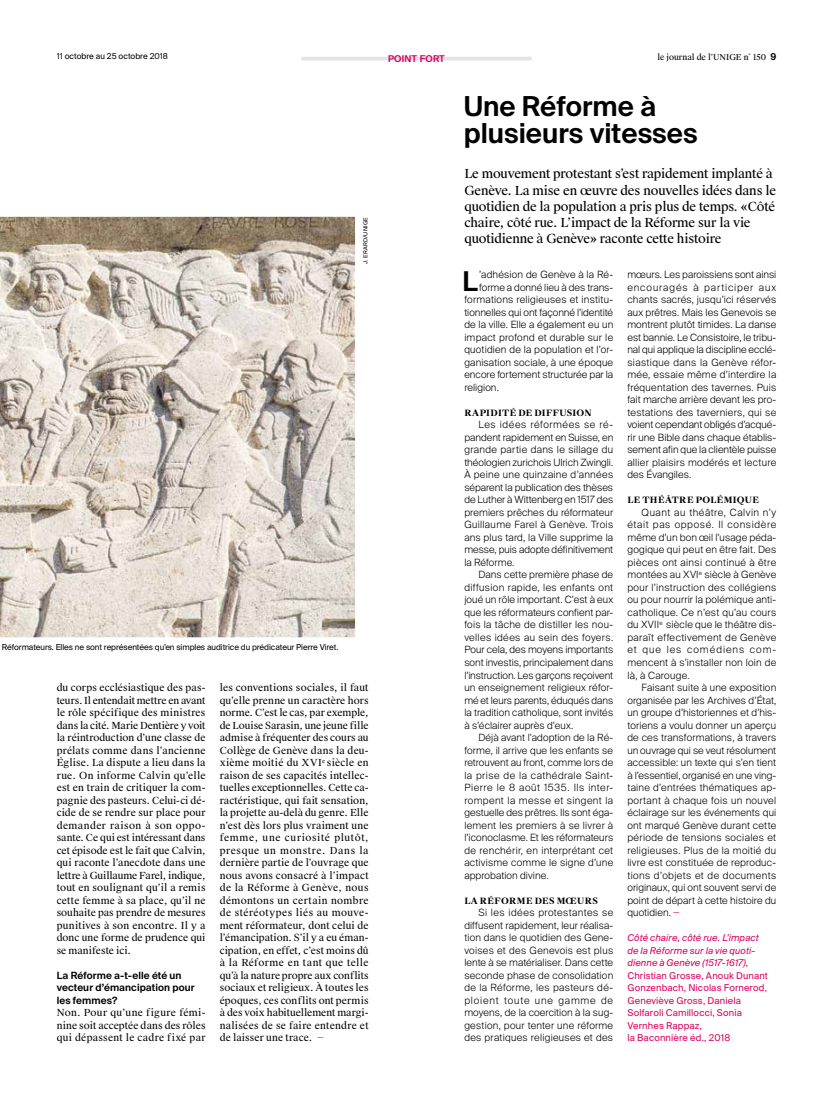
<style>
.page{position:relative;width:833px;height:1099px;background:#fff}
.page>*{position:absolute;margin:0;border:0;box-sizing:border-box;transform-origin:0 0}
.t1{font:600 27.5px/27.5px "Suisse Intl";color:#000}
.t2{font:600 27.25px "Suisse Intl";color:#000}
.t3{font:12.5px/16.2px "Suisse Works";letter-spacing:-.015em;color:#000}
.t4{font:300 10px/12.5px "Suisse Intl";letter-spacing:.015em;color:#000;text-align:justify}
.t5{font:600 10px/12.5px "Suisse Intl";letter-spacing:.01em;color:#000}
.t6{font:300 10px "Suisse Intl";letter-spacing:-.005em;color:#000}
.t7{font:9.75px/12.5px "Suisse Works";letter-spacing:.01em;color:#000;text-align:justify}
.t8{font:9.38px/12.5px "Suisse Intl";letter-spacing:.015em;color:#da005e}
.t9{font:600 9.38px "Suisse Intl";letter-spacing:.02em;color:#da005e}
.t10{font:700 8.75px "Suisse Works";letter-spacing:.045em;color:#000}
.t11{font:8.12px "Suisse Intl";letter-spacing:-.01em;color:#000}
.t12{font:8.12px "Suisse Works";color:#000}
.t13{font:5.62px "Suisse Intl";letter-spacing:.03em;color:#000}
.s1{font-family:"Suisse Intl";font-weight:600;font-size:9.38px}
.s2{font-family:"Suisse Intl";font-weight:300;font-size:9.38px;color:#da005e}
.s3{font-size:9.38px;color:#da005e}
.s4{font-style:italic}
</style>
<div class="page">
<svg style="left:0;top:216px;width:356px;height:422px;background:#d0c7bd"></svg>
<hr style="left:301px;top:57px;width:230px;height:3px;background:#e3e4e6">
<p class="t11" style="left:57px;top:52px;width:113px">11 octobre au 25 octobre 2018</p>
<p class="t12" style="left:657px;top:52px;width:120px">le journal de l’UNIGE n˚ 150 <span class="s1">9</span></p>
<p class="t9" style="left:388px;top:53px;width:58px">POINT FORT</p>
<p class="t13" style="left:362px;top:264px;width:48px;rotate:-90deg">J. ERARD/UNIGE</p>
<p class="t11" style="left:2px;top:642px;width:338px">Réformateurs. Elles ne sont représentées qu’en simples auditrice du prédicateur Pierre Viret.</p>
<p class="t7" style="left:57px;top:681px;width:150px">du corps ecclésiastique des pas&shy;teurs. Il entendait mettre en avant le rôle spécifique des ministres dans la cité. Marie Dentière y voit la réintroduction d’une classe de prélats comme dans l’ancienne Église. La dispute a lieu dans la rue. On informe Calvin qu’elle est en train de critiquer la com&shy;pagnie des pasteurs. Celui-ci dé&shy;cide de se rendre sur place pour demander raison à son oppo&shy;sante. Ce qui est intéressant dans cet épisode est le fait que Calvin, qui raconte l’anecdote dans une lettre à Guillaume Farel, indique, tout en soulignant qu’il a remis cette femme à sa place, qu’il ne souhaite pas prendre de mesures punitives à son encontre. Il y a donc une forme de prudence qui se manifeste ici.</p>
<p class="t5" style="left:57px;top:968px;width:139px">La Réforme a-t-elle été un vecteur d’émancipation pour les femmes?</p>
<p class="t7" style="left:57px;top:1006px;width:150px">Non. Pour qu’une figure fémi&shy;nine soit acceptée dans des rôles qui dépassent le cadre fixé par</p>
<p class="t7" style="left:220px;top:681px;width:150px">les conventions sociales, il faut qu’elle prenne un caractère hors norme. C’est le cas, par exemple, de Louise Sarasin, une jeune fille admise à fréquenter des cours au Collège de Genève dans la deu&shy;xième moitié du XVI<sup>e</sup> siècle en raison de ses capacités intellec&shy;tuelles exceptionnelles. Cette ca&shy;ractéristique, qui fait sensation, la projette au-delà du genre. Elle n’est dès lors plus vraiment une femme, une curiosité plutôt, presque un monstre. Dans la dernière partie de l’ouvrage que nous avons consacré à l’impact de la Réforme à Genève, nous démontons un certain nombre de stéréotypes liés au mouve&shy;ment réformateur, dont celui de l’émancipation. S’il y a eu éman&shy;cipation, en effet, c’est moins dû à la Réforme en tant que telle qu’à la nature propre aux conflits sociaux et religieux. À toutes les époques, ces conflits ont permis à des voix habituellement margi&shy;nalisées de se faire entendre et de laisser une trace. <span class="s2">—</span></p>
<h1 class="t1" style="left:464px;top:92px;width:235px">Une Réforme à plusieurs vitesses</h1>
<p class="t3" style="left:464px;top:166px;width:313px">Le mouvement protestant s’est rapidement implanté à Genève. La mise en œuvre des nouvelles idées dans le quotidien de la population a pris plus de temps. «Côté chaire, côté rue. L’impact de la Réforme sur la vie quotidienne à Genève» raconte cette histoire</p>
<h2 class="t2" style="left:462px;top:265px;width:17px">L</h2>
<p class="t4" style="left:479px;top:268px;width:135px">’adhésion de Genève à la Ré-</p>
<p class="t4" style="left:479px;top:281px;width:135px">forme a donné lieu à des trans-</p>
<p class="t4" style="left:464px;top:293px;width:150px">formations religieuses et institu-</p>
<p class="t6" style="left:464px;top:306px;width:150px">tionnelles qui ont façonné l’identité</p>
<p class="t4" style="left:464px;top:318px;width:150px">de la ville. Elle a également eu un</p>
<p class="t4" style="left:464px;top:331px;width:150px">impact profond et durable sur le</p>
<p class="t4" style="left:464px;top:343px;width:150px">quotidien de la population et l’or-</p>
<p class="t4" style="left:464px;top:356px;width:150px">ganisation sociale, à une époque</p>
<p class="t4" style="left:464px;top:368px;width:150px">encore fortement structurée par la</p>
<p class="t4" style="left:464px;top:381px;width:36px">religion.</p>
<p class="t10" style="left:464px;top:407px;width:129px">RAPIDITÉ DE DIFFUSION</p>
<p class="t4" style="left:464px;top:418px;width:150px;text-indent:14px">Les idées réformées se ré&shy;pandent rapidement en Suisse, en grande partie dans le sillage du théologien zurichois Ulrich Zwingli.<br>À peine une quinzaine d’années séparent la publication des thèses de Luther à Wittenberg en 1517 des premiers prêches du réformateur Guillaume Farel à Genève. Trois ans plus tard, la Ville supprime la messe, puis adopte définitivement la Réforme.</p>
<p class="t4" style="left:464px;top:568px;width:150px;text-indent:14px">Dans cette première phase de diffusion rapide, les enfants ont joué un rôle important. C’est à eux que les réformateurs confient par&shy;fois la tâche de distiller les nou&shy;velles idées au sein des foyers.<br>Pour cela, des moyens importants sont investis, principalement dans l’instruction. Les garçons reçoivent un enseignement religieux réfor&shy;mé et leurs parents, éduqués dans la tradition catholique, sont invités à s’éclairer auprès d’eux.</p>
<p class="t4" style="left:464px;top:731px;width:150px;text-indent:14px">Déjà avant l’adoption de la Ré&shy;forme, il arrive que les enfants se retrouvent au front, comme lors de la prise de la cathédrale Saint-Pierre le 8 août 1535. Ils inter&shy;rompent la messe et singent la gestuelle des prêtres. Ils sont éga&shy;lement les premiers à se livrer à l’iconoclasme. Et les réformateurs de renchérir, en interprétant cet activisme comme le signe d’une approbation divine.</p>
<p class="t10" style="left:464px;top:895px;width:135px">LA RÉFORME DES MŒURS</p>
<p class="t4" style="left:464px;top:906px;width:150px;text-indent:14px">Si les idées protestantes se diffusent rapidement, leur réalisa&shy;tion dans le quotidien des Gene&shy;voises et des Genevois est plus lente à se matérialiser. Dans cette seconde phase de consolidation de la Réforme, les pasteurs dé&shy;ploient toute une gamme de moyens, de la coercition à la sug&shy;gestion, pour tenter une réforme des pratiques religieuses et des</p>
<p class="t4" style="left:627px;top:268px;width:150px">mœurs. Les paroissiens sont ainsi encouragés à participer aux chants sacrés, jusqu’ici réservés aux prêtres. Mais les Genevois se montrent plutôt timides. La danse est bannie. Le Consistoire, le tribu&shy;nal qui applique la discipline ecclé&shy;siastique dans la Genève réfor&shy;mée, essaie même d’interdire la fréquentation des tavernes. Puis fait marche arrière devant les pro&shy;testations des taverniers, qui se voient cependant obligés d’acqué&shy;rir une Bible dans chaque établis&shy;sement afin que la clientèle puisse allier plaisirs modérés et lecture des Évangiles.</p>
<p class="t10" style="left:627px;top:495px;width:133px">LE THÉÂTRE POLÉMIQUE</p>
<p class="t4" style="left:627px;top:506px;width:150px;text-indent:14px">Quant au théâtre, Calvin n’y était pas opposé. Il considère même d’un bon œil l’usage péda&shy;gogique qui peut en être fait. Des pièces ont ainsi continué à être montées au XVI<sup>e</sup> siècle à Genève pour l’instruction des collégiens ou pour nourrir la polémique anti&shy;catholique. Ce n’est qu’au cours du XVII<sup>e</sup> siècle que le théâtre dis&shy;paraît effectivement de Genève et que les comédiens com&shy;mencent à s’installer non loin de là, à Carouge.</p>
<p class="t4" style="left:627px;top:681px;width:150px;text-indent:14px">Faisant suite à une exposition organisée par les Archives d’État, un groupe d’historiennes et d’his&shy;toriens a voulu donner un aperçu de ces transformations, à travers un ouvrage qui se veut résolument accessible: un texte qui s’en tient à l’essentiel, organisé en une ving&shy;taine d’entrées thématiques ap&shy;portant à chaque fois un nouvel éclairage sur les événements qui ont marqué Genève durant cette période de tensions sociales et religieuses. Plus de la moitié du livre est constituée de reproduc&shy;tions d’objets et de documents originaux, qui ont souvent servi de point de départ à cette histoire du quotidien. <span class="s3">—</span></p>
<p class="t8" style="left:627px;top:931px;width:142px"><span class="s4">Côté chaire, côté rue. L’impact de la Réforme sur la vie quoti&shy;dienne à Genève (1517-1617)</span>,<br>Christian Grosse, Anouk Dunant<br>Gonzenbach, Nicolas Fornerod,<br>Geneviève Gross, Daniela<br>Solfaroli Camillocci, Sonia<br>Vernhes Rappaz,<br>la Baconnière éd., 2018</p>
</div>
